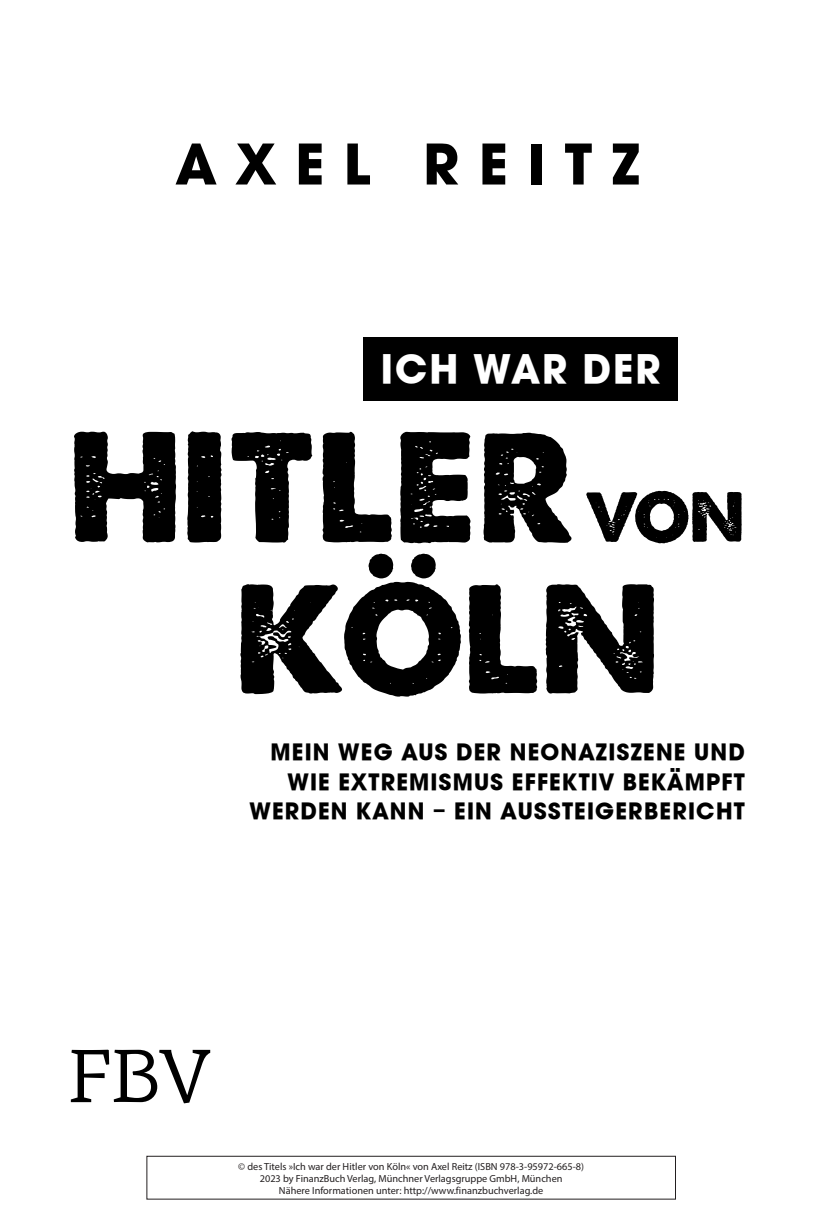
<style>
.page{position:relative;width:823px;height:1219px;background:#fff}
.page>*{position:absolute;margin:0;border:0;box-sizing:border-box;transform-origin:0 0}
.t1{font:61.4px "Avant Garde Md ITCTT Bold";letter-spacing:.32em;color:#000}
.t2{font:43px "Avant Garde Md ITCTT Bold";letter-spacing:.05em;color:#fff}
.t3{font:24.6px/29.6px "Avant Garde Md ITCTT Bold";letter-spacing:.05em;color:#000;text-align:right}
.t4{font:10.2px/12px "Myriad Pro";color:#231f20;text-align:center}
</style>
<div class="page">
<div style="left:363px;top:337px;width:315px;height:64px;background:#000"></div>
<svg style="left:74px;top:431px;width:497px;height:112px;fill:#000"></svg>
<svg style="left:586px;top:491px;width:155px;height:52px"></svg>
<svg style="left:240px;top:582px;width:413px;height:115px;fill:#000"></svg>
<svg style="left:368px;top:554px;width:25px;height:24px"></svg>
<svg style="left:411px;top:554px;width:24px;height:24px"></svg>
<svg style="left:71px;top:1050px;width:139px;height:53px"></svg>
<div style="left:146px;top:1156px;width:529px;height:43px;border:1px solid #231f20"></div>
<h1 class="t1" style="left:176px;top:127px;width:465px">AXEL REITZ</h1>
<h2 class="t2" style="left:380px;top:343px;width:281px">ICH WAR DER</h2>
<h3 class="t3" style="left:249px;top:737px;width:496px">MEIN WEG AUS DER NEONAZISZENE UND<br>WIE EXTREMISMUS EFFEKTIV BEKÄMPFT<br>WERDEN KANN – EIN AUSSTEIGERBERICHT</h3>
<p class="t4" style="left:238px;top:1160px;width:347px">© des Titels »Ich war der Hitler von Köln« von Axel Reitz (ISBN 978-3-95972-665-8)<br>2023 by FinanzBuch Verlag, Münchner Verlagsgruppe GmbH, München<br>Nähere Informationen unter: http://www.finanzbuchverlag.de</p>
</div>
